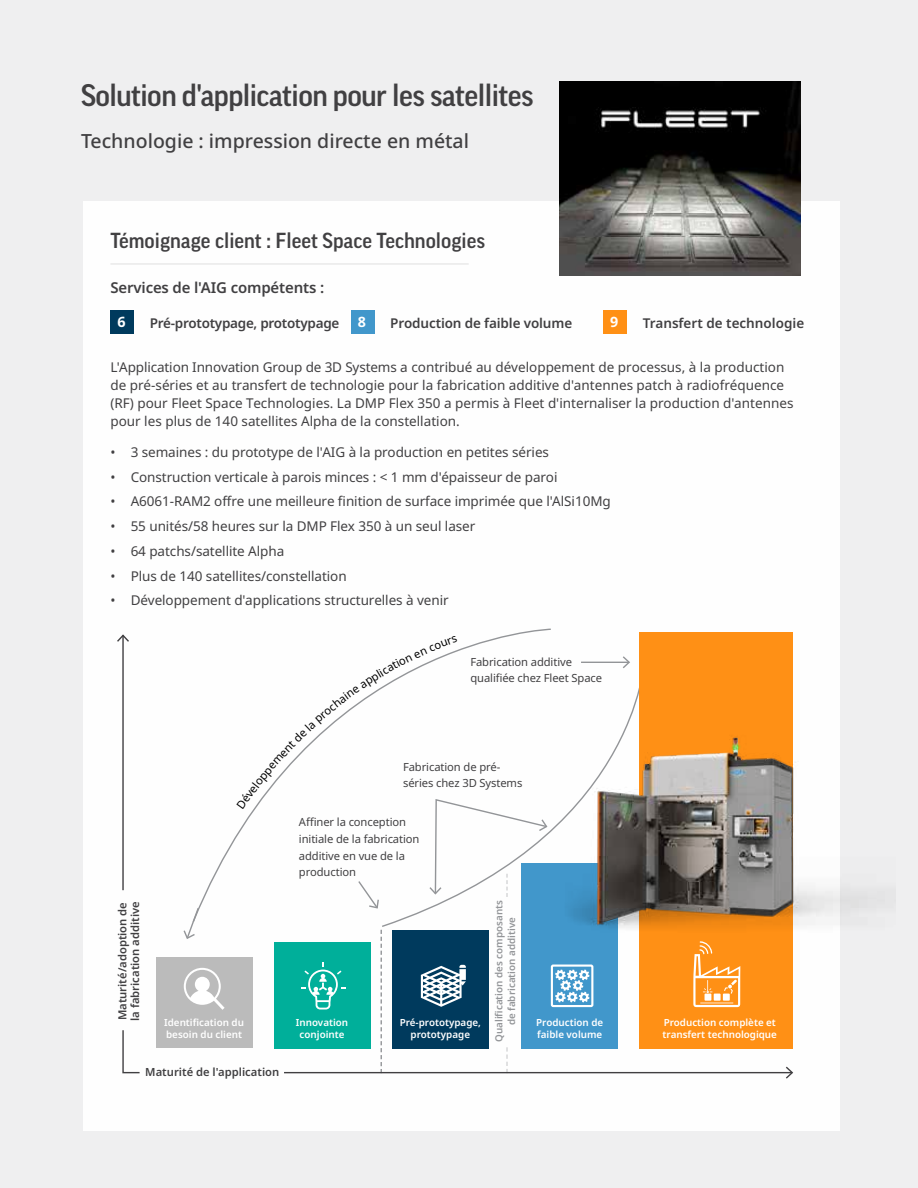
<style>
.page{position:relative;width:918px;height:1188px;background:#efeff0}
.page>*{position:absolute;margin:0;border:0;box-sizing:border-box;transform-origin:0 0}
.t1{font:500 30px "Good Pro";letter-spacing:-.02em;color:#414042}
.t2{font:500 21px "Good Pro";color:#414042}
.t3{font:500 19.5px "Noto Sans";color:#414042}
.t4{font:600 15px "Noto Sans";letter-spacing:-.01em;color:#414042}
.t5{font:700 14.25px "Noto Sans";color:#fff}
.t6{font:13.5px/18px "Noto Sans";letter-spacing:-.005em;color:#414042}
.t7{font:600 13.5px "Noto Sans";letter-spacing:-.01em;color:#414042}
.t8{font:11.25px/16.8px "Noto Sans";letter-spacing:-.01em;color:#414042}
.t9{font:600 11.25px "Noto Sans";color:#414042}
.t10{font:600 9.75px/12.6px "Noto Sans";color:#fff}
.t11{font:600 9.75px "Noto Sans";color:#939598}
</style>
<div class="page">
<div style="left:83px;top:201px;width:756px;height:929px;background:#fefefe"></div>
<svg style="left:381px;top:930px;width:1px;height:142px"></svg>
<hr style="left:581px;top:662px;width:48px;height:1px;background:#939598">
<svg style="left:621px;top:656px;width:9px;height:12px"></svg>
<div style="left:156px;top:958px;width:97px;height:90px;background:#bbb"></div>
<div style="left:274px;top:942px;width:97px;height:106px;background:#00af9a"></div>
<div style="left:392px;top:930px;width:97px;height:118px;background:#003a5d"></div>
<div style="left:521px;top:863px;width:97px;height:185px;background:#4197cb"></div>
<div style="left:639px;top:632px;width:154px;height:416px;background:#ff9015"></div>
<svg style="left:506px;top:1047px;width:2px;height:25px"></svg>
<svg style="left:122px;top:1030px;width:18px;height:44px"></svg>
<hr style="left:122px;top:635px;width:2px;height:255px;background:#414042">
<svg style="left:117px;top:634px;width:12px;height:9px"></svg>
<hr style="left:284px;top:1072px;width:508px;height:1px;background:#414042">
<svg style="left:784px;top:1066px;width:9px;height:13px"></svg>
<div style="left:603px;top:310px;width:24px;height:24px;background:#ff9015"></div>
<hr style="left:110px;top:263px;width:359px;height:2px;background:#bbb">
<svg style="left:184px;top:968px;width:41px;height:42px"></svg>
<svg style="left:301px;top:962px;width:44px;height:48px"></svg>
<svg style="left:421px;top:965px;width:45px;height:42px"></svg>
<svg style="left:551px;top:965px;width:42px;height:42px"></svg>
<svg style="left:693px;top:941px;width:47px;height:66px"></svg>
<div style="left:351px;top:310px;width:24px;height:24px;background:#4197cb"></div>
<div style="left:110px;top:310px;width:24px;height:24px;background:#003a5d"></div>
<img style="left:556px;top:701px;width:339px;height:232px">
<svg style="left:183px;top:906px;width:17px;height:33px"></svg>
<img style="left:560px;top:81px;width:240px;height:194px">
<svg style="left:236px;top:636px;width:312px;height:274px"></svg>
<h1 class="t1" style="left:81px;top:78px;width:454px">Solution d'application pour les satellites</h1>
<h3 class="t3" style="left:81px;top:130px;width:390px">Technologie : impression directe en métal</h3>
<h2 class="t2" style="left:110px;top:228px;width:376px">Témoignage client : Fleet Space Technologies</h2>
<p class="t4" style="left:110px;top:277px;width:215px">Services de l'AIG compétents :</p>
<p class="t5" style="left:117px;top:314px;width:10px">6</p>
<p class="t7" style="left:150px;top:313px;width:191px">Pré-prototypage, prototypage</p>
<p class="t5" style="left:358px;top:314px;width:10px">8</p>
<p class="t7" style="left:390px;top:313px;width:183px">Production de faible volume</p>
<p class="t5" style="left:610px;top:314px;width:10px">9</p>
<p class="t7" style="left:643px;top:313px;width:163px">Transfert de technologie</p>
<p class="t6" style="left:110px;top:358px;width:685px">L'Application Innovation Group de 3D Systems a contribué au développement de processus, à la production de pré-séries et au transfert de technologie pour la fabrication additive d'antennes patch à radiofréquence (RF) pour Fleet Space Technologies. La DMP Flex 350 a permis à Fleet d'internaliser la production d'antennes pour les plus de 140 satellites Alpha de la constellation.</p>
<p class="t6" style="left:110px;top:443px;width:440px">• 3 semaines : du prototype de l'AIG à la production en petites séries</p>
<p class="t6" style="left:110px;top:467px;width:449px">• Construction verticale à parois minces : &lt; 1 mm d'épaisseur de paroi</p>
<p class="t6" style="left:110px;top:492px;width:502px">• A6061-RAM2 offre une meilleure finition de surface imprimée que l'AlSi10Mg</p>
<p class="t6" style="left:110px;top:517px;width:366px">• 55 unités/58 heures sur la DMP Flex 350 à un seul laser</p>
<p class="t6" style="left:110px;top:542px;width:175px">• 64 patchs/satellite Alpha</p>
<p class="t6" style="left:110px;top:566px;width:238px">• Plus de 140 satellites/constellation</p>
<p class="t6" style="left:110px;top:591px;width:340px">• Développement d'applications structurelles à venir</p>
<p class="t8" style="left:470px;top:653px;width:133px">Fabrication additive qualifiée chez Fleet Space</p>
<p class="t8" style="left:403px;top:758px;width:121px">Fabrication de pré&shy;séries chez 3D Systems</p>
<p class="t9" style="left:127px;top:1021px;width:121px;rotate:-90deg">la fabrication additive</p>
<p class="t9" style="left:115px;top:1020px;width:120px;rotate:-90deg">Maturité/adoption de</p>
<p class="t8" style="left:299px;top:813px;width:122px">Affiner la conception initiale de la fabrication additive en vue de la production</p>
<p class="t10" style="left:164px;top:1016px;width:81px">Identification du besoin du client</p>
<p class="t10" style="left:296px;top:1016px;width:54px;text-align:center">Innovation conjointe</p>
<p class="t11" style="left:492px;top:1042px;width:143px;rotate:-90deg">Qualification des composants</p>
<p class="t11" style="left:505px;top:1025px;width:110px;rotate:-90deg">de fabrication additive</p>
<p class="t10" style="left:400px;top:1016px;width:83px;text-align:center">Pré-prototypage, prototypage</p>
<p class="t10" style="left:536px;top:1016px;width:69px">Production de faible volume</p>
<p class="t10" style="left:663px;top:1016px;width:116px">Production complète et transfert technologique</p>
<p class="t9" style="left:145px;top:1064px;width:136px">Maturité de l'application</p>
</div>
